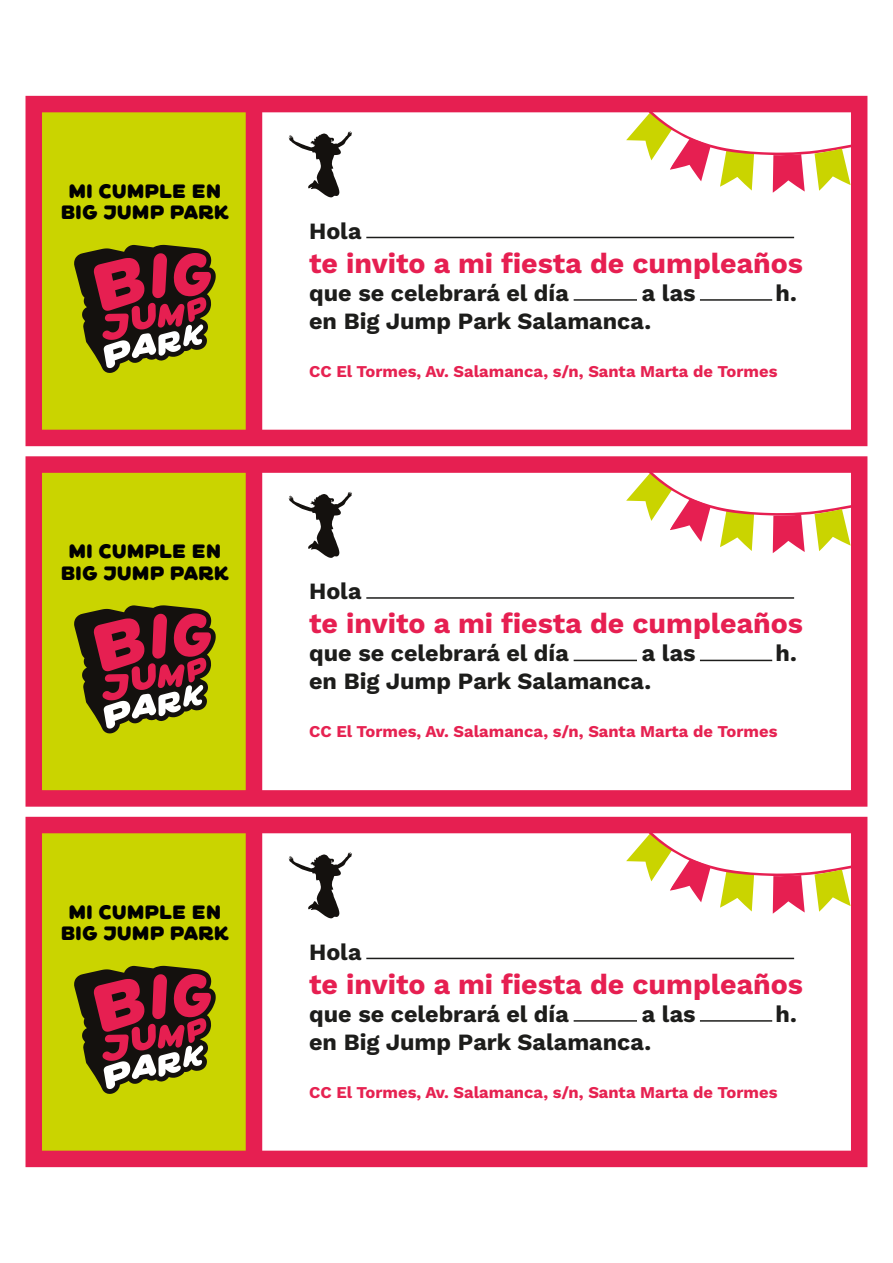
<style>
.page{position:relative;width:893px;height:1263px;background:#fff}
.page>*{position:absolute;margin:0;border:0;box-sizing:border-box;transform-origin:0 0}
.t1{font:700 28.5px "Work Sans";color:#e61f51}
.t2{font:700 23.25px "Work Sans";color:#1d1d1b}
.t3{font:20.55px/21.5px "CA Negroni Round";color:#000;text-align:center;scale:.91 1}
.t4{font:700 16.5px "Work Sans";color:#e62251}
</style>
<div class="page">
<div style="left:32px;top:108px;width:222px;height:327px;background:#cad400"></div>
<svg style="left:74px;top:245px;width:142px;height:128px"></svg>
<hr style="left:366px;top:237px;width:428px;height:1px;background:#1d1d1b">
<hr style="left:574px;top:299px;width:63px;height:2px;background:#1d1d1b">
<hr style="left:700px;top:299px;width:72px;height:2px;background:#1d1d1b">
<svg style="left:626px;top:113px;width:224px;height:80px"></svg>
<div style="left:246px;top:108px;width:16px;height:327px;background:#e61f51"></div>
<svg style="left:289px;top:131px;width:63px;height:67px"></svg>
<div style="left:26px;top:96px;width:841px;height:350px;border:16px solid #e61f51"></div>
<div style="left:32px;top:469px;width:222px;height:326px;background:#cad400"></div>
<svg style="left:74px;top:605px;width:142px;height:128px"></svg>
<hr style="left:366px;top:597px;width:428px;height:2px;background:#1d1d1b">
<hr style="left:574px;top:660px;width:63px;height:1px;background:#1d1d1b">
<hr style="left:700px;top:660px;width:72px;height:1px;background:#1d1d1b">
<svg style="left:626px;top:473px;width:224px;height:80px"></svg>
<div style="left:246px;top:469px;width:16px;height:326px;background:#e61f51"></div>
<svg style="left:289px;top:492px;width:63px;height:66px"></svg>
<div style="left:26px;top:456px;width:841px;height:351px;border:16px solid #e61f51"></div>
<div style="left:32px;top:829px;width:222px;height:327px;background:#cad400"></div>
<svg style="left:74px;top:966px;width:142px;height:128px"></svg>
<hr style="left:366px;top:958px;width:428px;height:1px;background:#1d1d1b">
<hr style="left:574px;top:1020px;width:63px;height:2px;background:#1d1d1b">
<hr style="left:700px;top:1020px;width:72px;height:2px;background:#1d1d1b">
<svg style="left:626px;top:834px;width:224px;height:80px"></svg>
<div style="left:246px;top:829px;width:16px;height:327px;background:#e61f51"></div>
<svg style="left:289px;top:852px;width:63px;height:67px"></svg>
<div style="left:26px;top:817px;width:841px;height:350px;border:16px solid #e61f51"></div>
<p class="t3" style="left:61px;top:179px;width:186px">MI CUMPLE EN<br>BIG JUMP PARK</p>
<p class="t3" style="left:61px;top:540px;width:186px">MI CUMPLE EN<br>BIG JUMP PARK</p>
<p class="t3" style="left:61px;top:900px;width:186px">MI CUMPLE EN<br>BIG JUMP PARK</p>
<p class="t2" style="left:309px;top:213px;width:54px">Hola</p>
<p class="t1" style="left:309px;top:242px;width:495px">te invito a mi fiesta de cumpleaños</p>
<p class="t2" style="left:309px;top:275px;width:261px">que se celebrará el día</p>
<p class="t2" style="left:642px;top:275px;width:55px">a las</p>
<p class="t2" style="left:776px;top:275px;width:23px">h.</p>
<p class="t2" style="left:309px;top:303px;width:343px">en Big Jump Park Salamanca.</p>
<p class="t4" style="left:309px;top:358px;width:470px">CC El Tormes, Av. Salamanca, s/n, Santa Marta de Tormes</p>
<p class="t2" style="left:309px;top:574px;width:54px">Hola</p>
<p class="t1" style="left:309px;top:602px;width:495px">te invito a mi fiesta de cumpleaños</p>
<p class="t2" style="left:309px;top:636px;width:261px">que se celebrará el día</p>
<p class="t2" style="left:642px;top:636px;width:55px">a las</p>
<p class="t2" style="left:776px;top:636px;width:23px">h.</p>
<p class="t2" style="left:309px;top:664px;width:343px">en Big Jump Park Salamanca.</p>
<p class="t4" style="left:309px;top:719px;width:470px">CC El Tormes, Av. Salamanca, s/n, Santa Marta de Tormes</p>
<p class="t2" style="left:309px;top:934px;width:54px">Hola</p>
<p class="t1" style="left:309px;top:962px;width:495px">te invito a mi fiesta de cumpleaños</p>
<p class="t2" style="left:309px;top:996px;width:261px">que se celebrará el día</p>
<p class="t2" style="left:642px;top:996px;width:55px">a las</p>
<p class="t2" style="left:776px;top:996px;width:23px">h.</p>
<p class="t2" style="left:309px;top:1024px;width:343px">en Big Jump Park Salamanca.</p>
<p class="t4" style="left:309px;top:1079px;width:470px">CC El Tormes, Av. Salamanca, s/n, Santa Marta de Tormes</p>
</div>
